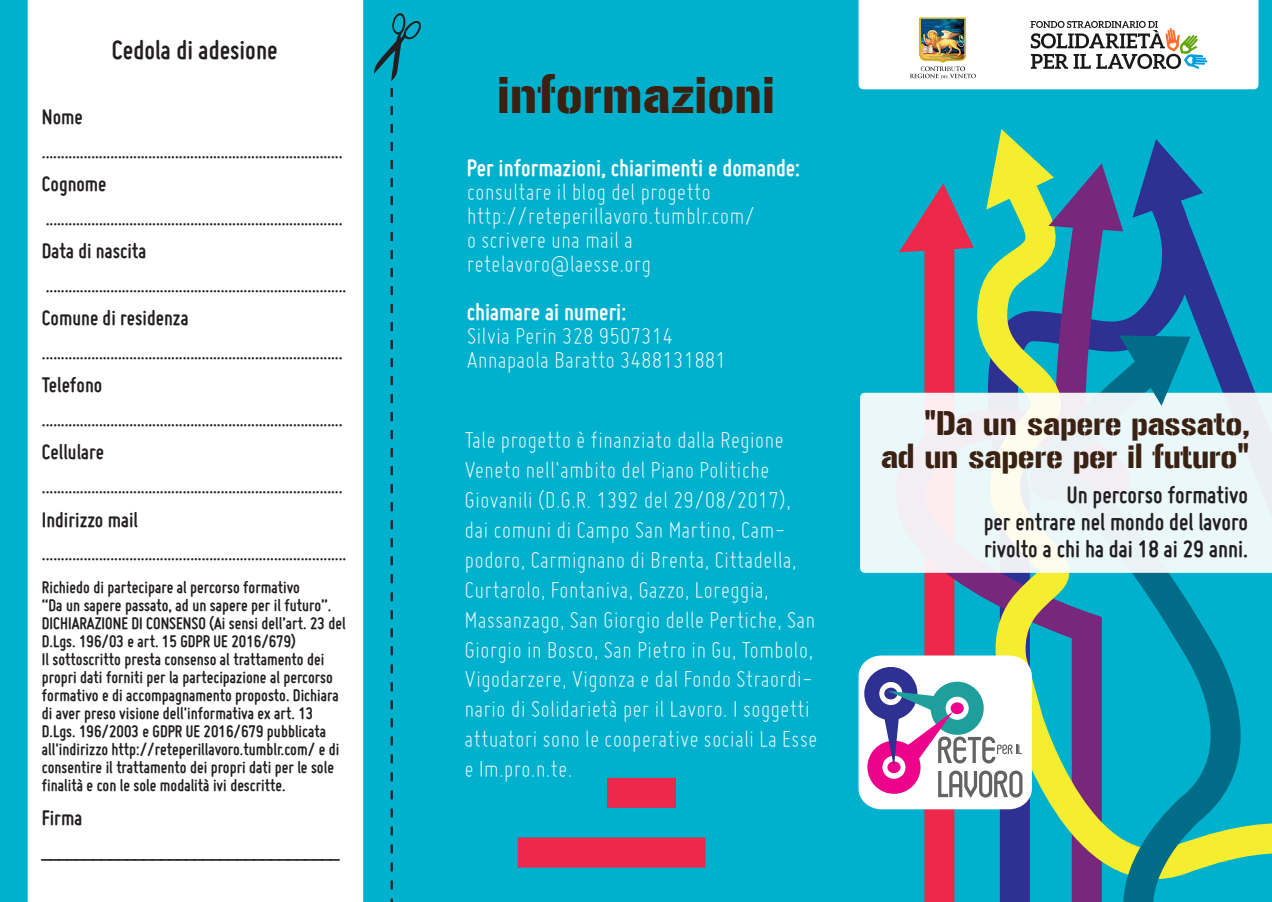
<style>
.page{position:relative;width:1272px;height:902px;background:#fff}
.page>*{position:absolute;margin:0;border:0;box-sizing:border-box;transform-origin:0 0}
.t1{font:48px "Gunplay";color:#3a2111}
.t2{font:30px/33px "Gunplay";letter-spacing:-.01em;color:#3a2111;text-align:right}
.t3{font:700 28.5px "Miso";color:#231f20}
.t4{font:300 25.5px/29.8px "Miso";color:#fff}
.t5{font:700 25.5px/27px "Miso";color:#231f20;text-align:justify}
.t6{font:700 25.5px "Miso";color:#fff}
.t7{font:700 22.5px "Miso";color:#231f20}
.t8{font:700 19.8px "Miso";color:#231f20}
.t9{font:700 18px/18px "Miso";color:#231f20}
.t10{font:700 16.95px "Miso";color:#231f20}
</style>
<div class="page">
<div style="left:0;top:0;width:1271px;height:901px;background:#00b1cd"></div>
<svg style="left:862px;top:265px;width:88px;height:632px"></svg>
<svg style="left:950px;top:265px;width:317px;height:632px"></svg>
<svg style="left:1005px;top:335px;width:259px;height:562px"></svg>
<svg style="left:374px;top:13px;width:47px;height:68px"></svg>
<svg style="left:390px;top:88px;width:3px;height:802px"></svg>
<div style="left:28px;top:4px;width:335px;height:893px;background:#fff"></div>
<svg style="left:858px;top:655px;width:173px;height:154px;background:#ccc3d7"></svg>
<svg style="left:899px;top:129px;width:307px;height:136px"></svg>
<svg style="left:858px;top:4px;width:400px;height:85px;background:#f1f1ef"></svg>
<hr style="left:919px;top:17px;width:47px;height:2px;background:#d1b72a">
<div style="left:517px;top:837px;width:188px;height:30px;background:#ed284b"></div>
<svg style="left:860px;top:393px;width:407px;height:179px;background:#eef5f6"></svg>
<svg style="left:1108px;top:316px;width:99px;height:114px"></svg>
<img style="left:1024px;top:14px;width:189px;height:63px">
<div style="left:607px;top:777px;width:69px;height:30px;background:#ed284b"></div>
<svg style="left:1267px;top:392px;width:4px;height:462px"></svg>
<svg style="left:27px;top:0;width:1232px;height:4px;fill:#fff"></svg>
<svg style="left:27px;top:897px;width:1127px;height:4px"></svg>
<p class="t3" style="left:112px;top:34px;width:167px">Cedola di adesione</p>
<p class="t7" style="left:42px;top:104px;width:42px">Nome</p>
<p class="t8" style="left:42px;top:140px;width:302px">...............................................................................</p>
<p class="t7" style="left:42px;top:171px;width:66px">Cognome</p>
<p class="t8" style="left:46px;top:207px;width:298px">..............................................................................</p>
<p class="t7" style="left:42px;top:238px;width:106px">Data di nascita</p>
<p class="t8" style="left:46px;top:274px;width:302px">...............................................................................</p>
<p class="t7" style="left:42px;top:305px;width:148px">Comune di residenza</p>
<p class="t8" style="left:42px;top:341px;width:302px">...............................................................................</p>
<p class="t7" style="left:42px;top:372px;width:62px">Telefono</p>
<p class="t8" style="left:42px;top:408px;width:302px">...............................................................................</p>
<p class="t7" style="left:42px;top:439px;width:64px">Cellulare</p>
<p class="t8" style="left:42px;top:475px;width:302px">...............................................................................</p>
<p class="t7" style="left:42px;top:506px;width:98px">Indirizzo mail</p>
<p class="t8" style="left:42px;top:542px;width:306px">................................................................................</p>
<p class="t9" style="left:42px;top:578px;width:305px">Richiedo di partecipare al percorso formativo<br>“Da un sapere passato, ad un sapere per il futuro”.<br>DICHIARAZIONE DI CONSENSO (Ai sensi dell’art. 23 del D.Lgs. 196/03 e art. 15 GDPR UE 2016/679)<br>Il sottoscritto presta consenso al trattamento dei propri dati forniti per la partecipazione al percorso formativo e di accompagnamento proposto. Dichiara di aver preso visione dell'informativa ex art. 13<br>D.Lgs. 196/2003 e GDPR UE 2016/679 pubblicata all'indirizzo http://reteperillavoro.tumblr.com/ e di consentire il trattamento dei propri dati per le sole finalità e con le sole modalità ivi descritte.</p>
<p class="t7" style="left:42px;top:804px;width:42px">Firma</p>
<p class="t10" style="left:42px;top:843px;width:299px">___________________________________</p>
<h1 class="t1" style="left:497px;top:66px;width:279px">informazioni</h1>
<p class="t6" style="left:466px;top:153px;width:335px">Per informazioni, chiarimenti e domande:</p>
<p class="t4" style="left:466px;top:179px;width:290px;line-height:24px">consultare il blog del progetto http://reteperillavoro.tumblr.com/ o scrivere una mail a retelavoro@laesse.org</p>
<p class="t6" style="left:466px;top:297px;width:161px">chiamare ai numeri:</p>
<p class="t4" style="left:466px;top:323px;width:261px;line-height:24px">Silvia Perin 328 9507314<br>Annapaola Baratto 3488131881</p>
<p class="t4" style="left:464px;top:424px;width:354px">Tale progetto è finanziato dalla Regione Veneto nell'ambito del Piano Politiche Giovanili (D.G.R. 1392 del 29/08/2017), dai comuni di Campo San Martino, Cam&shy;podoro, Carmignano di Brenta, Cittadella, Curtarolo, Fontaniva, Gazzo, Loreggia, Massanzago, San Giorgio delle Pertiche, San Giorgio in Bosco, San Pietro in Gu, Tombolo, Vigodarzere, Vigonza e dal Fondo Straordi&shy;nario di Solidarietà per il Lavoro. I soggetti attuatori sono le cooperative sociali La Esse e Im.pro.n.te.</p>
<p class="t2" style="left:880px;top:407px;width:370px">"Da un sapere passato,<br>ad un sapere per il futuro"</p>
<p class="t5" style="left:983px;top:480px;width:266px;text-indent:83px">Un percorso formativo per entrare nel mondo del lavoro rivolto a chi ha dai 18 ai 29 anni.</p>
</div>
